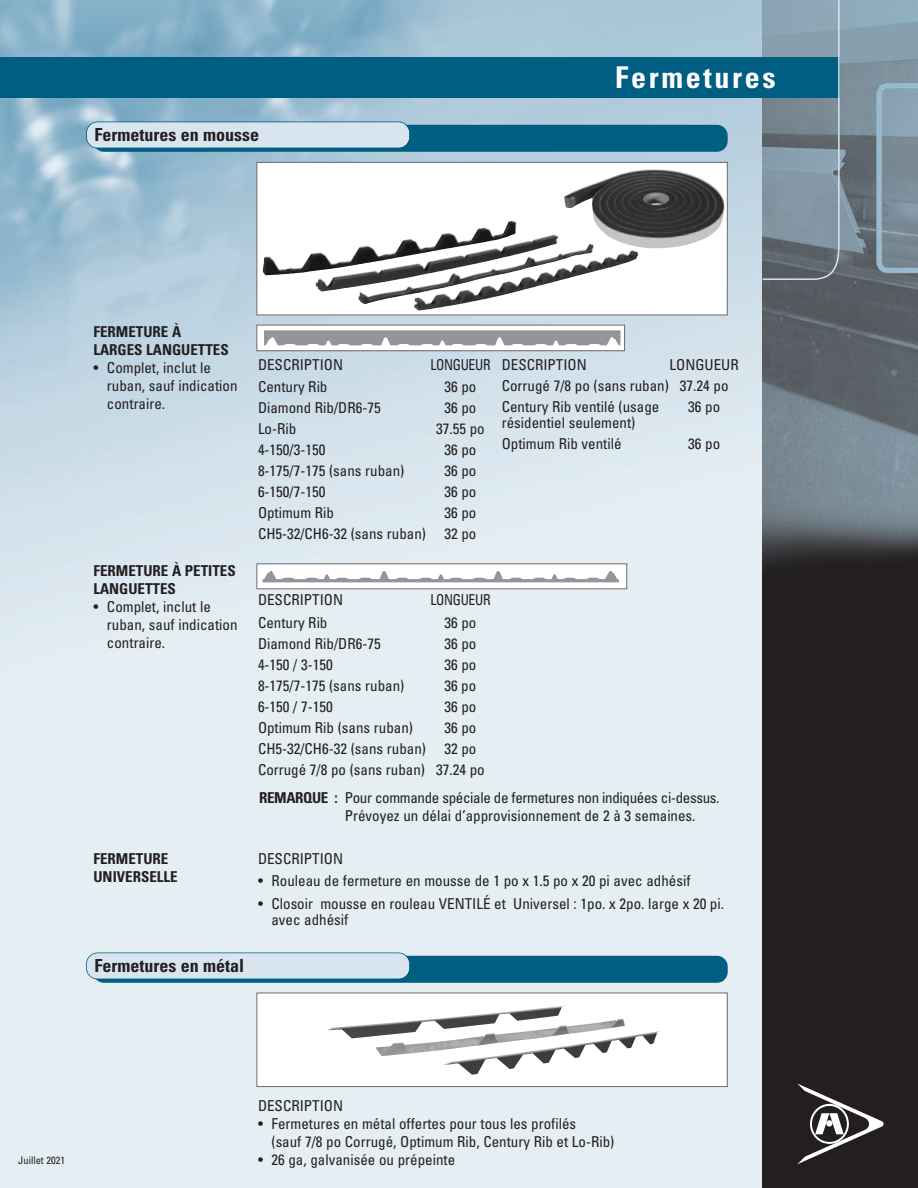
<style>
.page{position:relative;width:918px;height:1188px;background:#fff}
.page>*{position:absolute;margin:0;border:0;box-sizing:border-box;transform-origin:0 0}
.t1{font:700 condensed 30px "Univers";letter-spacing:.09em;color:#fff}
.t2{font:700 condensed 18px "Univers";color:#231f20}
.t3{font:condensed 15px "Univers";color:#231f20}
.t4{font:700 condensed 15px/18px "Univers";color:#231f20}
.t5{font:condensed 15px "Univers";letter-spacing:-.02em;color:#231f20}
.t6{font:condensed 15px "Univers";letter-spacing:-.02em;color:#231f20;scale:.9 1}
.t7{font:condensed 10.5px "Univers";color:#231f20}
.s1{font-weight:700}
</style>
<div class="page">
<img style="left:0;top:0;width:763px;height:1188px">
<img style="left:763px;top:0;width:155px;height:1188px">
<div style="left:0;top:57px;width:839px;height:41px;background:#005e82"></div>
<svg style="left:761px;top:0;width:79px;height:281px;background:#6c8998"></svg>
<svg style="left:797px;top:1084px;width:87px;height:80px;background:#4b4849"></svg>
<svg style="left:826px;top:1120px;width:7px;height:7px"></svg>
<svg style="left:258px;top:164px;width:468px;height:149px"></svg>
<div style="left:256px;top:162px;width:472px;height:153px;border:1px solid #6c6d70"></div>
<div style="left:257px;top:993px;width:470px;height:93px;background:#fff"></div>
<div style="left:256px;top:993px;width:472px;height:94px;border:1px solid #6c6d70"></div>
<div style="left:257px;top:564px;width:369px;height:24px;background:#fff"></div>
<div style="left:256px;top:563px;width:371px;height:26px;border:1px solid #6c6d70"></div>
<div style="left:257px;top:326px;width:367px;height:24px;background:#fff"></div>
<div style="left:256px;top:325px;width:369px;height:26px;border:1px solid #6c6d70"></div>
<div style="left:93px;top:125px;width:635px;height:27px;background:#005e82;border-radius:11px"></div>
<div style="left:93px;top:956px;width:635px;height:27px;background:#005e82;border-radius:11px"></div>
<div style="left:87px;top:122px;width:322px;height:26px;background:#d8e5ee;border-radius:11px"></div>
<div style="left:86px;top:122px;width:324px;height:26px;border:2px solid #005e82;border-radius:12px"></div>
<div style="left:87px;top:953px;width:322px;height:26px;background:#d8e5ee;border-radius:11px"></div>
<div style="left:86px;top:952px;width:324px;height:28px;border:2px solid #005e82;border-radius:12px"></div>
<img style="left:564px;top:168px;width:161px;height:81px">
<img style="left:274px;top:245px;width:125px;height:24px">
<img style="left:328px;top:1006px;width:331px;height:69px">
<svg style="left:264px;top:330px;width:356px;height:15px;background:#9c9ea1"></svg>
<svg style="left:262px;top:571px;width:357px;height:11px"></svg>
<p class="t2" style="left:94px;top:128px;width:166px">Fermetures en mousse</p>
<p class="t1" style="left:615px;top:67px;width:162px">Fermetures</p>
<p class="t4" style="left:93px;top:324px;width:89px">FERMETURE À</p>
<p class="t4" style="left:93px;top:342px;width:137px">LARGES LANGUETTES</p>
<p class="t3" style="left:93px;top:362px;width:119px">• Complet, inclut le</p>
<p class="t3" style="left:107px;top:380px;width:132px">ruban, sauf indication</p>
<p class="t3" style="left:107px;top:398px;width:60px">contraire.</p>
<p class="t4" style="left:93px;top:563px;width:144px">FERMETURE À PETITES<br>LANGUETTES</p>
<p class="t3" style="left:93px;top:601px;width:119px">• Complet, inclut le</p>
<p class="t3" style="left:107px;top:619px;width:132px">ruban, sauf indication</p>
<p class="t3" style="left:107px;top:637px;width:60px">contraire.</p>
<p class="t4" style="left:93px;top:851px;width:86px">FERMETURE<br>UNIVERSELLE</p>
<p class="t2" style="left:94px;top:959px;width:151px">Fermetures en métal</p>
<p class="t3" style="left:258px;top:359px;width:87px">DESCRIPTION</p>
<p class="t6" style="left:430px;top:359px;width:68px">LONGUEUR</p>
<p class="t3" style="left:258px;top:382px;width:71px">Century Rib</p>
<p class="t3" style="left:445px;top:382px;width:33px">36 po</p>
<p class="t3" style="left:258px;top:403px;width:124px">Diamond Rib/DR6-75</p>
<p class="t3" style="left:445px;top:403px;width:33px">36 po</p>
<p class="t3" style="left:258px;top:424px;width:40px">Lo-Rib</p>
<p class="t3" style="left:436px;top:424px;width:50px">37.55 po</p>
<p class="t3" style="left:258px;top:445px;width:69px">4-150/3-150</p>
<p class="t3" style="left:445px;top:445px;width:33px">36 po</p>
<p class="t3" style="left:258px;top:466px;width:148px">8-175/7-175 (sans ruban)</p>
<p class="t3" style="left:445px;top:466px;width:33px">36 po</p>
<p class="t3" style="left:258px;top:487px;width:69px">6-150/7-150</p>
<p class="t3" style="left:445px;top:487px;width:33px">36 po</p>
<p class="t3" style="left:258px;top:508px;width:78px">Optimum Rib</p>
<p class="t3" style="left:445px;top:508px;width:33px">36 po</p>
<p class="t3" style="left:258px;top:529px;width:220px">CH5-32/CH6-32 (sans ruban) 32 po</p>
<p class="t3" style="left:502px;top:359px;width:87px">DESCRIPTION</p>
<p class="t3" style="left:670px;top:359px;width:71px">LONGUEUR</p>
<p class="t3" style="left:502px;top:380px;width:228px">Corrugé 7/8 po (sans ruban) 37.24 po</p>
<p class="t3" style="left:502px;top:401px;width:159px">Century Rib ventilé (usage</p>
<p class="t3" style="left:688px;top:401px;width:33px">36 po</p>
<p class="t3" style="left:502px;top:418px;width:135px">résidentiel seulement)</p>
<p class="t3" style="left:502px;top:439px;width:121px">Optimum Rib ventilé</p>
<p class="t3" style="left:688px;top:439px;width:33px">36 po</p>
<p class="t3" style="left:258px;top:594px;width:87px">DESCRIPTION</p>
<p class="t6" style="left:430px;top:594px;width:68px">LONGUEUR</p>
<p class="t3" style="left:258px;top:617px;width:71px">Century Rib</p>
<p class="t3" style="left:445px;top:617px;width:33px">36 po</p>
<p class="t3" style="left:258px;top:638px;width:124px">Diamond Rib/DR6-75</p>
<p class="t3" style="left:445px;top:638px;width:33px">36 po</p>
<p class="t3" style="left:258px;top:659px;width:76px">4-150 / 3-150</p>
<p class="t3" style="left:445px;top:659px;width:33px">36 po</p>
<p class="t3" style="left:258px;top:680px;width:148px">8-175/7-175 (sans ruban)</p>
<p class="t3" style="left:444px;top:680px;width:33px">36 po</p>
<p class="t3" style="left:258px;top:701px;width:76px">6-150 / 7-150</p>
<p class="t3" style="left:445px;top:701px;width:33px">36 po</p>
<p class="t3" style="left:258px;top:722px;width:157px">Optimum Rib (sans ruban)</p>
<p class="t3" style="left:445px;top:722px;width:33px">36 po</p>
<p class="t3" style="left:258px;top:743px;width:220px">CH5-32/CH6-32 (sans ruban) 32 po</p>
<p class="t3" style="left:258px;top:764px;width:228px">Corrugé 7/8 po (sans ruban) 37.24 po</p>
<p class="t5" style="left:259px;top:793px;width:462px"><span class="s1">REMARQUE :</span> Pour commande spéciale de fermetures non indiquées ci-dessus.</p>
<p class="t3" style="left:345px;top:811px;width:352px">Prévoyez un délai d’approvisionnement de 2 à 3 semaines.</p>
<p class="t3" style="left:258px;top:853px;width:87px">DESCRIPTION</p>
<p class="t3" style="left:258px;top:875px;width:434px">• Rouleau de fermeture en mousse de 1 po x 1.5 po x 20 pi avec adhésif</p>
<p class="t3" style="left:258px;top:898px;width:468px">• Closoir mousse en rouleau VENTILÉ et Universel : 1po. x 2po. large x 20 pi.</p>
<p class="t3" style="left:271px;top:914px;width:78px">avec adhésif</p>
<p class="t7" style="left:18px;top:1157px;width:48px">Juillet 2021</p>
<p class="t3" style="left:258px;top:1100px;width:87px">DESCRIPTION</p>
<p class="t3" style="left:258px;top:1118px;width:320px">• Fermetures en métal offertes pour tous les profilés</p>
<p class="t3" style="left:272px;top:1136px;width:344px">(sauf 7/8 po Corrugé, Optimum Rib, Century Rib et Lo-Rib)</p>
<p class="t3" style="left:258px;top:1154px;width:199px">• 26 ga, galvanisée ou prépeinte</p>
</div>
